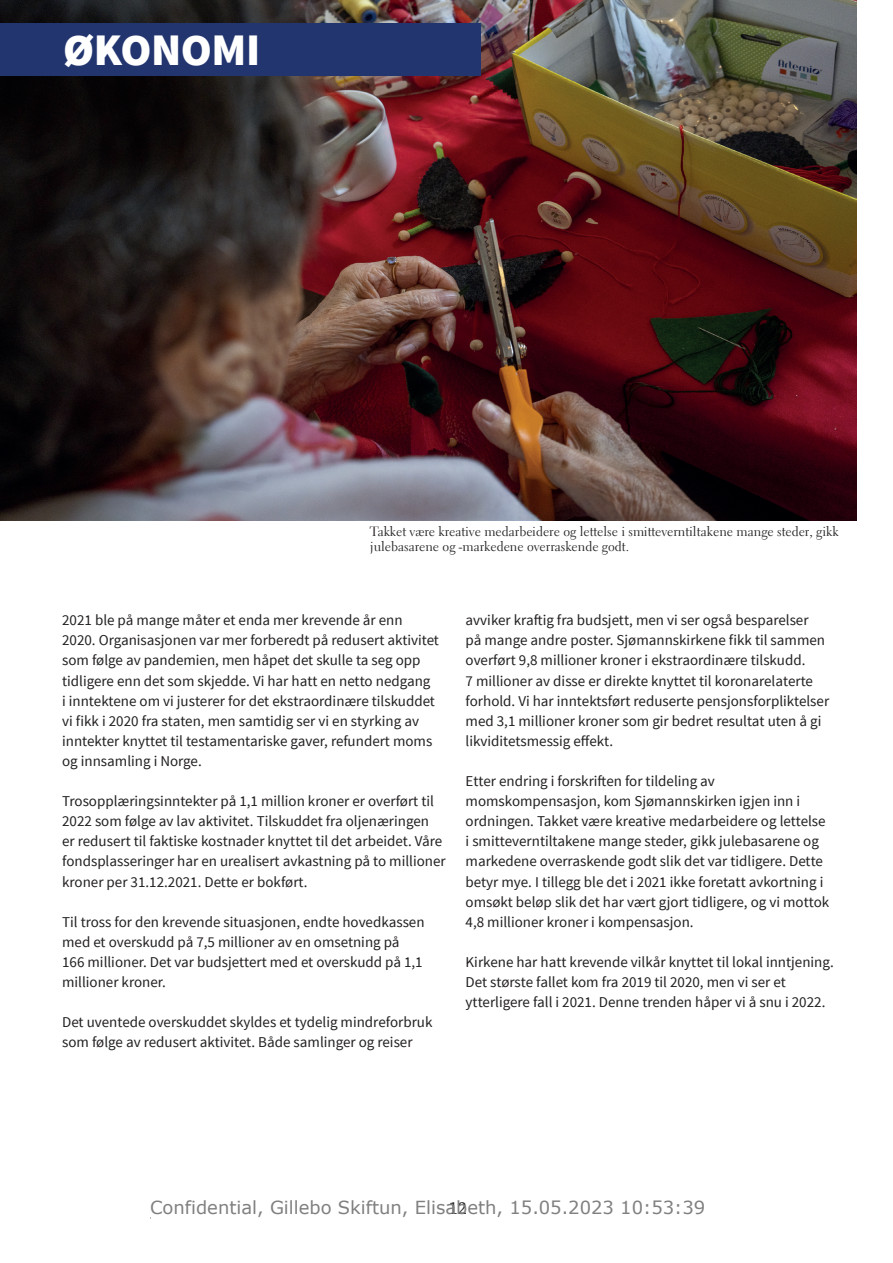
<style>
.page{position:relative;width:893px;height:1263px;background:#fff}
.page>*{position:absolute;margin:0;border:0;box-sizing:border-box;transform-origin:0 0}
.t1{font:900 45px "Source Sans Pro";letter-spacing:-.01em;color:#fff}
.t2{font:18px "Verdana";color:#808080}
.t3{font:18px "Source Serif Pro";color:#231f20}
.t4{font:15px/20.1px "Source Sans Pro";color:#231f20}
.t5{font:13.5px/15px "Electra LT Std";color:#231f20}
</style>
<div class="page">
<img style="left:0;top:0;width:856px;height:521px">
<div style="left:0;top:23px;width:480px;height:52px;background:#22356f"></div>
<h1 class="t1" style="left:63px;top:21px;width:199px">ØKONOMI</h1>
<p class="t5" style="left:370px;top:524px;width:470px">Takket være kreative medarbeidere og lettelse i smitteverntiltakene mange steder, gikk julebasarene og -markedene overraskende godt.</p>
<p class="t4" style="left:62px;top:610px;width:378px">2021 ble på mange måter et enda mer krevende år enn 2020. Organisasjonen var mer forberedt på redusert aktivitet som følge av pandemien, men håpet det skulle ta seg opp tidligere enn det som skjedde. Vi har hatt en netto nedgang<br>i inntektene om vi justerer for det ekstraordinære tilskuddet vi fikk i 2020 fra staten, men samtidig ser vi en styrking av inntekter knyttet til testamentariske gaver, refundert moms og innsamling i Norge.</p>
<p class="t4" style="left:62px;top:791px;width:385px">Trosopplæringsinntekter på 1,1 million kroner er overført til 2022 som følge av lav aktivitet. Tilskuddet fra oljenæringen<br>er redusert til faktiske kostnader knyttet til det arbeidet. Våre fondsplasseringer har en urealisert avkastning på to millioner kroner per 31.12.2021. Dette er bokført.</p>
<p class="t4" style="left:62px;top:912px;width:364px">Til tross for den krevende situasjonen, endte hovedkassen med et overskudd på 7,5 millioner av en omsetning på 166 millioner. Det var budsjettert med et overskudd på 1,1 millioner kroner.</p>
<p class="t4" style="left:62px;top:1012px;width:372px">Det uventede overskuddet skyldes et tydelig mindreforbruk som følge av redusert aktivitet. Både samlinger og reiser</p>
<p class="t4" style="left:466px;top:610px;width:365px">avviker kraftig fra budsjett, men vi ser også besparelser<br>på mange andre poster. Sjømannskirkene fikk til sammen overført 9,8 millioner kroner i ekstraordinære tilskudd.<br>7 millioner av disse er direkte knyttet til koronarelaterte forhold. Vi har inntektsført reduserte pensjonsforpliktelser med 3,1 millioner kroner som gir bedret resultat uten å gi likviditetsmessig effekt.</p>
<p class="t4" style="left:466px;top:771px;width:365px">Etter endring i forskriften for tildeling av momskompensasjon, kom Sjømannskirken igjen inn i ordningen. Takket være kreative medarbeidere og lettelse i smitteverntiltakene mange steder, gikk julebasarene og markedene overraskende godt slik det var tidligere. Dette betyr mye. I tillegg ble det i 2021 ikke foretatt avkortning i omsøkt beløp slik det har vært gjort tidligere, og vi mottok 4,8 millioner kroner i kompensasjon.</p>
<p class="t4" style="left:466px;top:952px;width:370px">Kirkene har hatt krevende vilkår knyttet til lokal inntjening.<br>Det største fallet kom fra 2019 til 2020, men vi ser et ytterligere fall i 2021. Denne trenden håper vi å snu i 2022.</p>
<p class="t2" style="left:150px;top:1196px;width:557px">Confidential, Gillebo Skiftun, Elisabeth, 15.05.2023 10:53:39</p>
<p class="t3" style="left:449px;top:1197px;width:19px">12</p>
</div>
